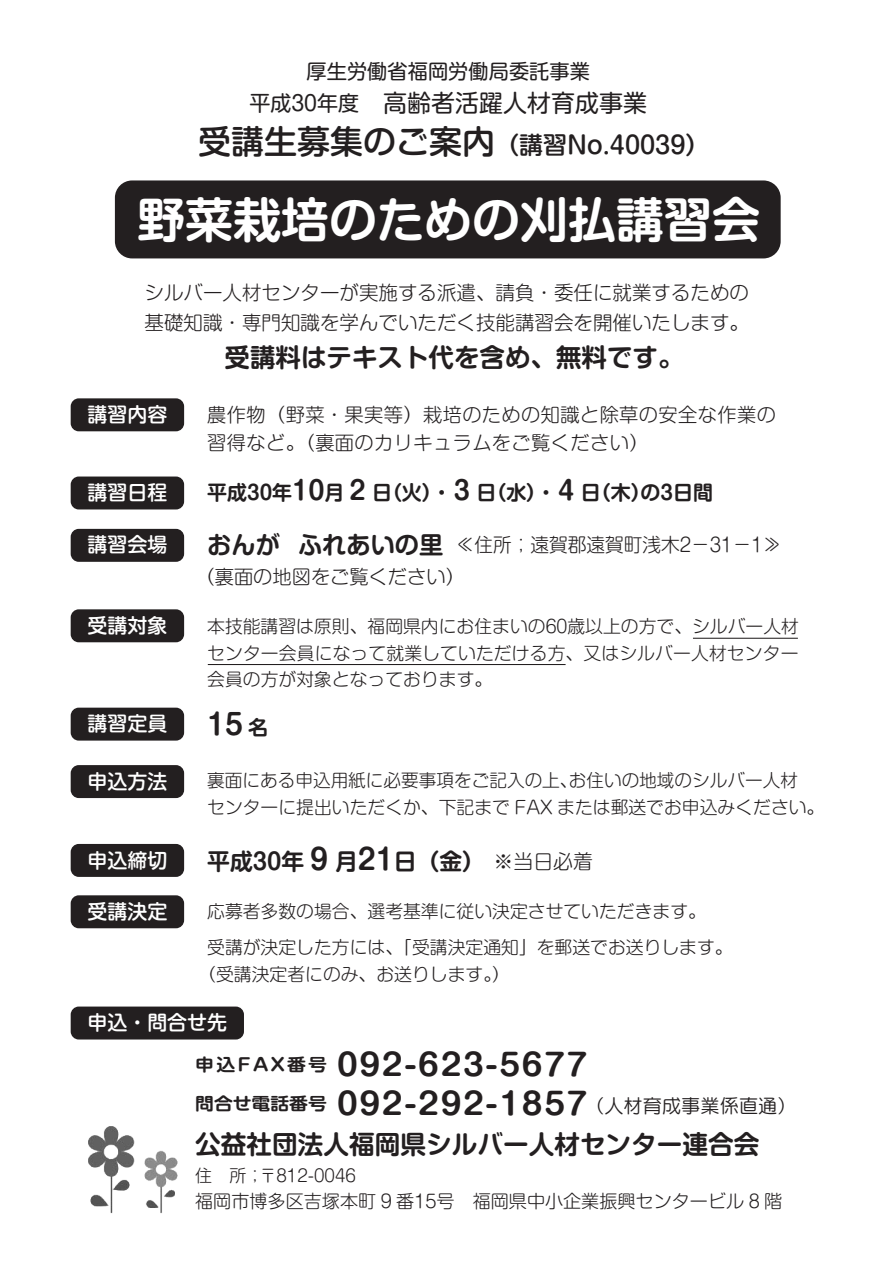
<style>
.page{position:relative;width:893px;height:1263px;background:#fff}
.page>*{position:absolute;margin:0;border:0;box-sizing:border-box;transform-origin:0 0}
.t1{font:700 48px "Shin M Go Pro De";color:#fff}
.t2{font:700 30px "Shin M Go Pro De";letter-spacing:.05em;color:#231f20;scale:1.1 1}
.t3{font:700 28.5px "Shin M Go Pro De";color:#231f20}
.t4{font:700 25.65px "Shin M Go Pro De";color:#231f20}
.t5{font:700 25.5px "Shin M Go Pro De";color:#231f20}
.t6{font:500 24px "Shin M Go Pro";color:#231f20}
.t7{font:24px "Shin M Go Pro";color:#231f20}
.t8{font:700 22.8px "Shin M Go Pro De";color:#231f20}
.t9{font:20.25px "Shin M Go Pro";color:#231f20}
.t10{font:500 19.95px "Shin M Go Pro";color:#fff}
.t11{font:700 19.95px "Shin M Go Pro De";color:#231f20}
.t12{font:300 19.5px/29.7px "Shin M Go Pro";color:#231f20}
.t13{font:300 19.2px/28.3px "Shin M Go Pro";letter-spacing:.02em;color:#231f20}
.t14{font:300 19.2px/32.5px "Shin M Go Pro";color:#231f20}
.t15{font:300 18.15px "Shin M Go Pro";color:#231f20}
.t16{font:300 17.85px/26.2px "Shin M Go Pro";color:#231f20}
.t17{font:300 17.1px "Shin M Go Pro";color:#231f20}
.t18{font:700 17.1px "Shin M Go Pro De";color:#231f20;scale:1.1 1}
.t19{font:700 17.1px "Shin M Go Pro De";letter-spacing:.125em;color:#231f20;scale:1.1 1}
.s1{font-size:21px}
.s2{font-size:33px}
.s3{font-size:25.65px}
.s4{font-family:"Shin M Go Pro De";font-weight:700;font-size:24.15px}
.s5{font-size:19.95px}
.s6{font-size:28.5px}
.s7{font-family:"Shin M Go Pro";font-weight:300;font-size:19.95px}
.s8{font-family:"Seurat Pro M";font-weight:400;font-size:19.2px}
</style>
<div class="page">
<div style="left:115px;top:180px;width:666px;height:78px;background:#231f20;border-radius:17px"></div>
<div style="left:71px;top:398px;width:113px;height:33px;background:#231f20;border-radius:8px"></div>
<div style="left:71px;top:476px;width:113px;height:33px;background:#231f20;border-radius:8px"></div>
<div style="left:71px;top:529px;width:113px;height:33px;background:#231f20;border-radius:8px"></div>
<div style="left:71px;top:609px;width:113px;height:33px;background:#231f20;border-radius:8px"></div>
<div style="left:71px;top:708px;width:113px;height:33px;background:#231f20;border-radius:8px"></div>
<div style="left:71px;top:765px;width:113px;height:33px;background:#231f20;border-radius:8px"></div>
<div style="left:71px;top:844px;width:113px;height:33px;background:#231f20;border-radius:8px"></div>
<div style="left:71px;top:895px;width:113px;height:33px;background:#231f20;border-radius:8px"></div>
<div style="left:71px;top:1006px;width:173px;height:33px;background:#231f20;border-radius:8px"></div>
<img style="left:89px;top:1126px;width:89px;height:87px">
<hr style="left:693px;top:638px;width:105px;height:1px;background:#231f20">
<hr style="left:208px;top:664px;width:358px;height:1px;background:#231f20">
<p class="t9" style="left:307px;top:55px;width:285px">厚生労働省福岡労働局委託事業</p>
<h3 class="t7" style="left:249px;top:84px;width:399px"><span class="s1">平成30年度</span>　高齢者活躍人材育成事業</h3>
<h3 class="t6" style="left:198px;top:126px;width:513px"><span class="s2">受講生募集のご案内</span>（講習No.40039）</h3>
<h1 class="t1" style="left:137px;top:181px;width:625px">野菜栽培のための刈払講習会</h1>
<p class="t12" style="left:144px;top:275px;width:606px">シルバー人材センターが実施する派遣、請負・委任に就業するための基礎知識・専門知識を学んでいただく技能講習会を開催いたします。</p>
<h3 class="t5" style="left:225px;top:337px;width:460px">受講料はテキスト代を含め、無料です。</h3>
<p class="t10" style="left:87px;top:398px;width:81px">講習内容</p>
<p class="t13" style="left:207px;top:398px;width:570px">農作物（野菜・果実等）栽培のための知識と除草の安全な作業の習得など。（裏面のカリキュラムをご覧ください）</p>
<p class="t10" style="left:87px;top:476px;width:81px">講習日程</p>
<p class="t11" style="left:207px;top:476px;width:507px">平成30年<span class="s3">10</span>月 <span class="s3">2</span> 日（火）・<span class="s3">3</span> 日（水）・<span class="s3">4</span> 日（木）の3日間</p>
<p class="t10" style="left:87px;top:529px;width:81px">講習会場</p>
<p class="t14" style="left:196px;top:526px;width:587px;text-indent:12px"><span class="s4">おんが ふれあいの里</span> ≪住所；遠賀郡遠賀町浅木2－31－1≫（裏面の地図をご覧ください）</p>
<p class="t16" style="left:207px;top:611px;width:593px;text-align:justify">本技能講習は原則、福岡県内にお住まいの60歳以上の方で、シルバー人材センター会員になって就業していただける方、又はシルバー人材センター会員の方が対象となっております。</p>
<p class="t10" style="left:87px;top:609px;width:81px">受講対象</p>
<p class="t10" style="left:87px;top:707px;width:81px">講習定員</p>
<h3 class="t3" style="left:207px;top:701px;width:62px">15 <span class="s5">名</span></h3>
<p class="t16" style="left:207px;top:765px;width:619px">裏面にある申込用紙に必要事項をご記入の上、お住いの地域のシルバー人材<br>センターに提出いただくか、下記まで FAX または郵送でお申込みください。</p>
<p class="t10" style="left:87px;top:765px;width:81px">申込方法</p>
<p class="t10" style="left:87px;top:844px;width:81px">申込締切</p>
<p class="t8" style="left:207px;top:843px;width:387px">平成30年 <span class="s6">9</span> 月<span class="s6">21</span>日（金） <span class="s7">※当日必着</span></p>
<p class="t10" style="left:87px;top:895px;width:81px">受講決定</p>
<p class="t16" style="left:207px;top:896px;width:500px">応募者多数の場合、選考基準に従い決定させていただきます。</p>
<p class="t16" style="left:198px;top:932px;width:536px;text-indent:9px">受講が決定した方には、「受講決定通知」を郵送でお送りします。（受講決定者にのみ、お送りします。）</p>
<p class="t10" style="left:87px;top:1006px;width:141px">申込・問合せ先</p>
<p class="t19" style="left:195px;top:1050px;width:121px">申込FAX番号</p>
<p class="t18" style="left:195px;top:1089px;width:121px">問合せ電話番号</p>
<h2 class="t2" style="left:337px;top:1040px;width:229px">092-623-5677</h2>
<h2 class="t2" style="left:337px;top:1079px;width:419px">092-292-1857<span class="s8">（人材育成事業係直通）</span></h2>
<h3 class="t4" style="left:195px;top:1123px;width:566px">公益社団法人福岡県シルバー人材センター連合会</h3>
<p class="t17" style="left:195px;top:1162px;width:162px">住　所；〒812-0046</p>
<p class="t15" style="left:195px;top:1186px;width:589px">福岡市博多区吉塚本町 9 番15号　福岡県中小企業振興センタービル 8 階</p>
</div>
